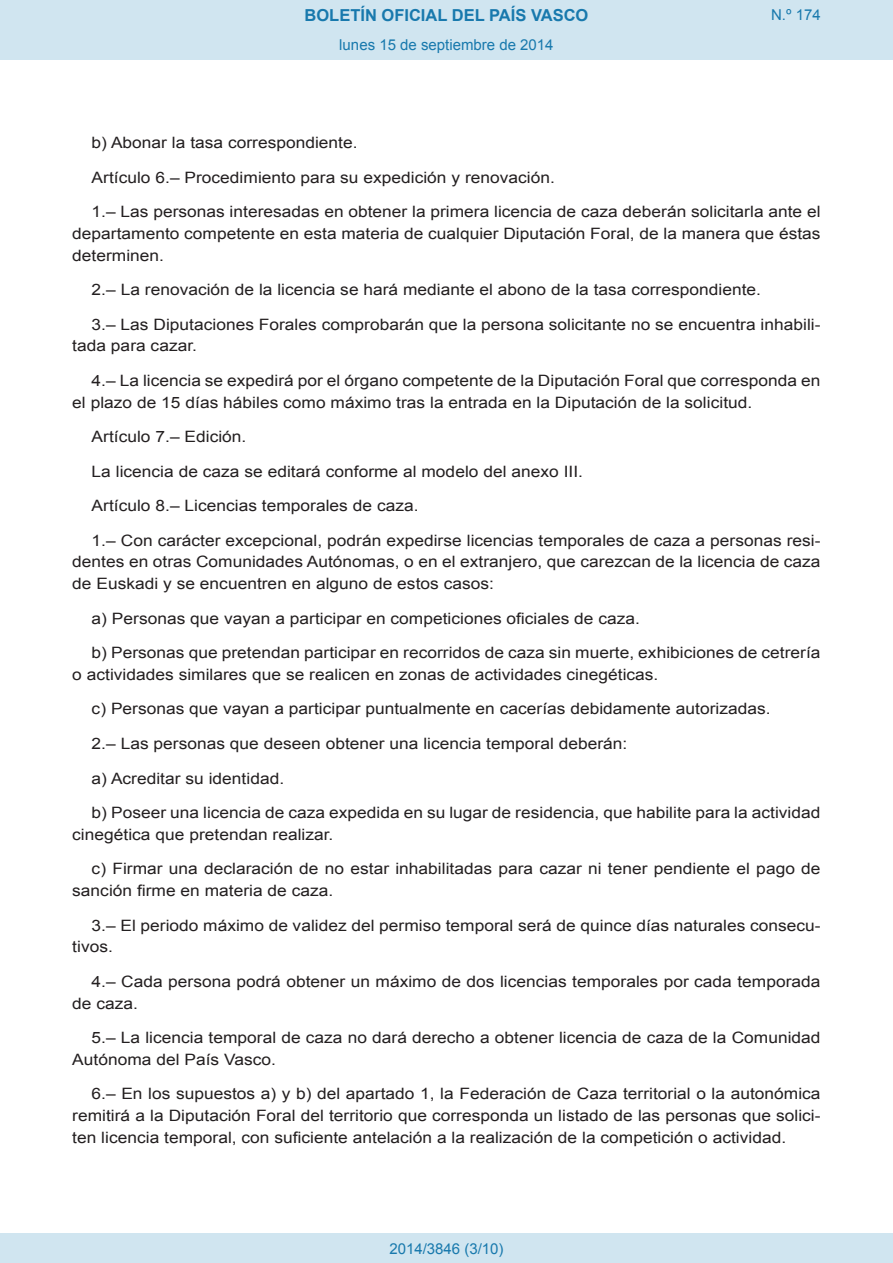
<style>
.page{position:relative;width:893px;height:1263px;background:#fff}
.page>*{position:absolute;margin:0;border:0;box-sizing:border-box;transform-origin:0 0}
.t1{font:700 16.5px "Arial";color:#1879ad}
.BOPVDetalle{font:15.6px/21.8px "Arial";color:#231f20;scale:1.11 1}
.Paginacion_Centro{font:15px "Arial";color:#1879ad}
</style>
<div class="page">
<div style="left:0;top:0;width:893px;height:60px;background:#d0e5f0"></div>
<div style="left:0;top:1233px;width:893px;height:30px;background:#d0e5f0"></div>
<p class="t1" style="left:305px;top:4px;width:285px">BOLETÍN OFICIAL DEL PAÍS VASCO</p>
<p class="Paginacion_Centro" style="left:339px;top:35px;width:216px">lunes 15 de septiembre de 2014</p>
<p class="Paginacion_Centro" style="left:771px;top:5px;width:51px">N.º 174</p>
<p class="BOPVDetalle" style="left:92px;top:132px;width:241px">b) Abonar la tasa correspondiente.</p>
<p class="BOPVDetalle" style="left:92px;top:166px;width:419px">Artículo 6.– Procedimiento para su expedición y renovación.</p>
<p class="BOPVDetalle" style="left:72px;top:201px;width:676px;text-align:justify;text-indent:19px">1.– Las personas interesadas en obtener la primera licencia de caza deberán solicitarla ante el departamento competente en esta materia de cualquier Diputación Foral, de la manera que éstas determinen.</p>
<p class="BOPVDetalle" style="left:92px;top:279px;width:605px">2.– La renovación de la licencia se hará mediante el abono de la tasa correspondiente.</p>
<p class="BOPVDetalle" style="left:72px;top:313px;width:676px;text-indent:19px">3.– Las Diputaciones Forales comprobarán que la persona solicitante no se encuentra inhabili&shy;tada para cazar.</p>
<p class="BOPVDetalle" style="left:72px;top:370px;width:675px;text-indent:19px">4.– La licencia se expedirá por el órgano competente de la Diputación Foral que corresponda en el plazo de 15 días hábiles como máximo tras la entrada en la Diputación de la solicitud.</p>
<p class="BOPVDetalle" style="left:92px;top:426px;width:141px">Artículo 7.– Edición.</p>
<p class="BOPVDetalle" style="left:92px;top:460px;width:444px">La licencia de caza se editará conforme al modelo del anexo III.</p>
<p class="BOPVDetalle" style="left:92px;top:495px;width:296px">Artículo 8.– Licencias temporales de caza.</p>
<p class="BOPVDetalle" style="left:72px;top:529px;width:676px;text-align:justify;text-indent:19px">1.– Con carácter excepcional, podrán expedirse licencias temporales de caza a personas resi&shy;dentes en otras Comunidades Autónomas, o en el extranjero, que carezcan de la licencia de caza de Euskadi y se encuentren en alguno de estos casos:</p>
<p class="BOPVDetalle" style="left:92px;top:607px;width:495px">a) Personas que vayan a participar en competiciones oficiales de caza.</p>
<p class="BOPVDetalle" style="left:72px;top:642px;width:676px;text-indent:19px">b) Personas que pretendan participar en recorridos de caza sin muerte, exhibiciones de cetrería o actividades similares que se realicen en zonas de actividades cinegéticas.</p>
<p class="BOPVDetalle" style="left:92px;top:698px;width:613px">c) Personas que vayan a participar puntualmente en cacerías debidamente autorizadas.</p>
<p class="BOPVDetalle" style="left:92px;top:733px;width:484px">2.– Las personas que deseen obtener una licencia temporal deberán:</p>
<p class="BOPVDetalle" style="left:92px;top:767px;width:175px">a) Acreditar su identidad.</p>
<p class="BOPVDetalle" style="left:72px;top:802px;width:675px;text-indent:19px">b) Poseer una licencia de caza expedida en su lugar de residencia, que habilite para la actividad cinegética que pretendan realizar.</p>
<p class="BOPVDetalle" style="left:72px;top:858px;width:676px;text-indent:19px">c) Firmar una declaración de no estar inhabilitadas para cazar ni tener pendiente el pago de sanción firme en materia de caza.</p>
<p class="BOPVDetalle" style="left:72px;top:914px;width:676px;text-indent:19px">3.– El periodo máximo de validez del permiso temporal será de quince días naturales consecu&shy;tivos.</p>
<p class="BOPVDetalle" style="left:72px;top:970px;width:675px;text-indent:19px">4.– Cada persona podrá obtener un máximo de dos licencias temporales por cada temporada de caza.</p>
<p class="BOPVDetalle" style="left:72px;top:1027px;width:676px;text-indent:19px">5.– La licencia temporal de caza no dará derecho a obtener licencia de caza de la Comunidad<br>Autónoma del País Vasco.</p>
<p class="BOPVDetalle" style="left:72px;top:1083px;width:676px;text-align:justify;text-indent:19px">6.– En los supuestos a) y b) del apartado 1, la Federación de Caza territorial o la autonómica remitirá a la Diputación Foral del territorio que corresponda un listado de las personas que solici&shy;ten licencia temporal, con suficiente antelación a la realización de la competición o actividad.</p>
<p class="Paginacion_Centro" style="left:389px;top:1238px;width:116px">2014/3846 (3/10)</p>
</div>
